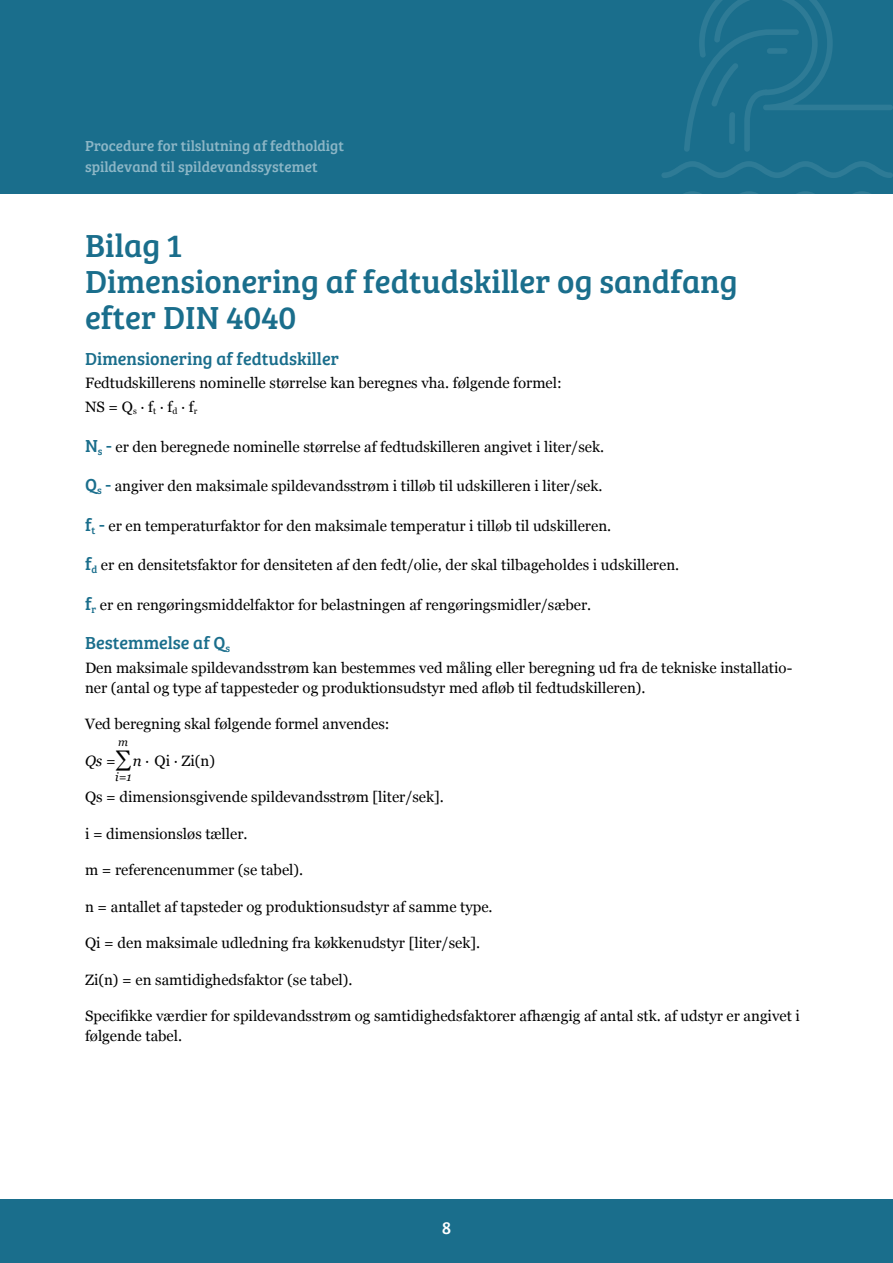
<style>
.page{position:relative;width:893px;height:1263px;background:#fff}
.page>*{position:absolute;margin:0;border:0;box-sizing:border-box;transform-origin:0 0}
.Underoverskrift{font:33px/36px "Bree Serif";color:#1a6e8c}
.under_underoverskrif{font:18px "Bree Serif";color:#1a6e8c}
.t1{font:18px "Bree Serif";color:#fff}
.Brød{font:15px/19.5px "Georgia";color:#000}
.t2{font:15px/21px "Bree Serif";color:#8cb6c6}
.Brød-2{font:italic 12px "Georgia";color:#000}
.Brød-3{font:italic 11.25px "Georgia";color:#000}
.s1{font-family:"Bree Serif";font-size:18px;color:#1a6e8c}
.s2{font-style:italic}
.s3{font-size:22.5px}
</style>
<div class="page">
<div style="left:0;top:0;width:893px;height:193px;background:#1a6e8c"></div>
<svg style="left:661px;top:161px;width:232px;height:17px"></svg>
<svg style="left:686px;top:191px;width:183px;height:2px"></svg>
<svg style="left:684px;top:0;width:209px;height:152px"></svg>
<div style="left:0;top:1199px;width:893px;height:64px;background:#1a6e8c"></div>
<p class="t2" style="left:85px;top:134px;width:261px">Procedure for tilslutning af fedtholdigt spildevand til spildevandssystemet</p>
<h2 class="Underoverskrift" style="left:85px;top:226px;width:654px">Bilag 1<br>Dimensionering af fedtudskiller og sandfang efter DIN 4040</h2>
<h3 class="under_underoverskrif" style="left:85px;top:345px;width:255px">Dimensionering af fedtudskiller</h3>
<p class="Brød" style="left:85px;top:373px;width:478px">Fedtudskillerens nominelle størrelse kan beregnes vha. følgende formel:</p>
<p class="Brød" style="left:85px;top:397px;width:114px">NS = Q<sub>s</sub> · f<sub>t</sub> · f<sub>d</sub> · f<sub>r</sub></p>
<p class="Brød" style="left:85px;top:436px;width:521px"><span class="s1">N</span><sub>s</sub> <span class="s1">-</span> er den beregnede nominelle størrelse af fedtudskilleren angivet i liter/sek.</p>
<p class="Brød" style="left:85px;top:476px;width:519px"><span class="s1">Q</span><sub>s</sub> <span class="s1">-</span> angiver den maksimale spildevandsstrøm i tilløb til udskilleren i liter/sek.</p>
<p class="Brød" style="left:85px;top:515px;width:528px"><span class="s1">f</span><sub>t</sub> <span class="s1">-</span> er en temperaturfaktor for den maksimale temperatur i tilløb til udskilleren.</p>
<p class="Brød" style="left:85px;top:555px;width:596px"><span class="s1">f</span><sub>d</sub> er en densitetsfaktor for densiteten af den fedt/olie, der skal tilbageholdes i udskilleren.</p>
<p class="Brød" style="left:85px;top:594px;width:508px"><span class="s1">f</span><sub>r</sub> er en rengøringsmiddelfaktor for belastningen af rengøringsmidler/sæber.</p>
<h3 class="under_underoverskrif" style="left:85px;top:629px;width:147px">Bestemmelse af Q<sub>s</sub></h3>
<p class="Brød" style="left:85px;top:657px;width:709px">Den maksimale spildevandsstrøm kan bestemmes ved måling eller beregning ud fra de tekniske installatio&shy;ner (antal og type af tappesteder og produktionsudstyr med afløb til fedtudskilleren).</p>
<p class="Brød" style="left:85px;top:713px;width:306px">Ved beregning skal følgende formel anvendes:</p>
<p class="Brød" style="left:85px;top:750px;width:132px"><span class="s2">Qs</span> =<span class="s3">∑</span><span class="s2">n</span> · Qi · Zi(n)</p>
<p class="Brød" style="left:85px;top:786px;width:360px">Qs = dimensionsgivende spildevandsstrøm [liter/sek].</p>
<p class="Brød" style="left:85px;top:823px;width:164px">i = dimensionsløs tæller.</p>
<p class="Brød" style="left:85px;top:859px;width:220px">m = referencenummer (se tabel).</p>
<p class="Brød" style="left:85px;top:896px;width:409px">n = antallet af tapsteder og produktionsudstyr af samme type.</p>
<p class="Brød" style="left:85px;top:932px;width:397px">Qi = den maksimale udledning fra køkkenudstyr [liter/sek].</p>
<p class="Brød" style="left:85px;top:969px;width:269px">Zi(n) = en samtidighedsfaktor (se tabel).</p>
<p class="Brød" style="left:85px;top:1005px;width:716px">Specifikke værdier for spildevandsstrøm og samtidighedsfaktorer afhængig af antal stk. af udstyr er angivet i følgende tabel.</p>
<p class="Brød-3" style="left:118px;top:734px;width:11px">m</p>
<p class="Brød-2" style="left:115px;top:768px;width:18px">i=1</p>
<p class="t1" style="left:442px;top:1214px;width:10px">8</p>
</div>
